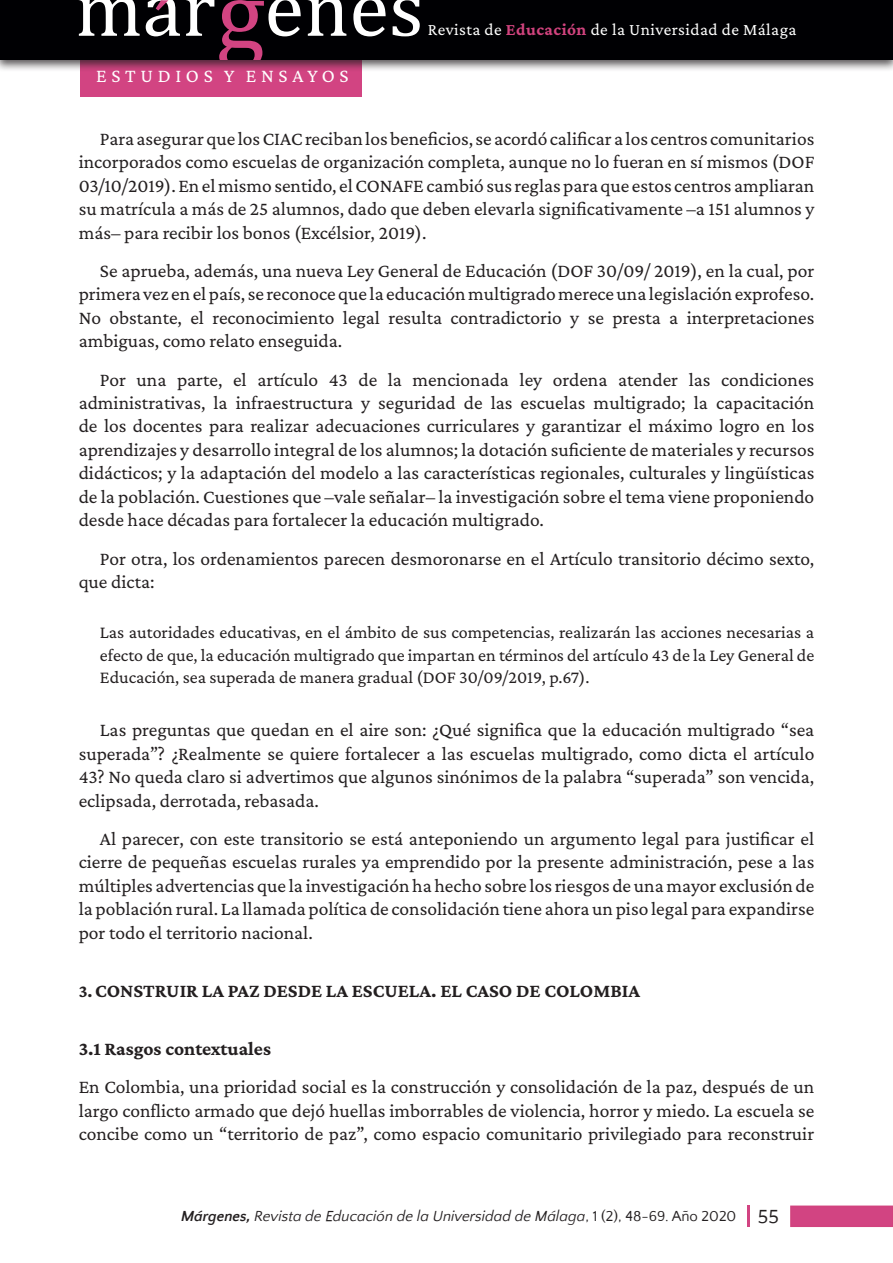
<style>
.page{position:relative;width:893px;height:1263px;background:#fff}
.page>*{position:absolute;margin:0;border:0;box-sizing:border-box;transform-origin:0 0}
.t1{font:19.5px/23.4px "Crimson Pro";color:#231f20;text-align:justify}
.t2{font:700 19.5px "Crimson Pro";color:#231f20}
.t3{font:19.5px "Crimson Pro";letter-spacing:.24em;color:#fff}
.t4{font:18px/22.5px "Crimson Pro";color:#231f20;text-align:justify}
.t5{font:17.25px "Crimson Pro";letter-spacing:.025em;color:#fff}
.t6{font:italic 15px "Quattrocento Sans";color:#231f20}
.s1{font-weight:700;color:#d1437e}
.s2{font-size:18px}
.s3{font-weight:700}
.s4{font-style:normal}
.s5{font-style:normal;font-size:19.5px}
</style>
<div class="page">
<div style="left:81px;top:55px;width:281px;height:42px;background:#d24482"></div>
<div style="left:0;top:0;width:893px;height:72px;background:#231f20;opacity:.75"></div>
<div style="left:0;top:0;width:893px;height:60px;background:#000003"></div>
<svg style="left:78px;top:0;width:62px;height:36px"></svg>
<svg style="left:307px;top:0;width:39px;height:36px"></svg>
<svg style="left:353px;top:0;width:33px;height:36px"></svg>
<svg style="left:393px;top:0;width:27px;height:36px"></svg>
<svg style="left:146px;top:0;width:155px;height:59px"></svg>
<hr style="left:747px;top:1205px;width:3px;height:22px;background:#d24482">
<div style="left:790px;top:1205px;width:103px;height:22px;background:#d24482;border:2px solid #d1437e"></div>
<p class="t3" style="left:96px;top:63px;width:254px">ESTUDIOS Y ENSAYOS</p>
<p class="t5" style="left:428px;top:18px;width:370px">Revista de <span class="s1">Educación</span> de la Universidad de Málaga</p>
<p class="t1" style="left:79px;top:127px;width:737px;text-indent:21px">Para asegurar que los CIAC reciban los beneficios, se acordó calificar a los centros comunitarios incorporados como escuelas de organización completa, aunque no lo fueran en sí mismos (DOF 03/10/2019). En el mismo sentido, el CONAFE cambió sus reglas para que estos centros ampliaran su matrícula a más de 25 alumnos, dado que deben elevarla significativamente –a 151 alumnos y más– para recibir los bonos (Excélsior, 2019).</p>
<p class="t1" style="left:79px;top:259px;width:737px;text-indent:21px">Se aprueba, además, una nueva Ley General de Educación (DOF 30/09/ 2019), en la cual, por primera vez en el país, se reconoce que la educación multigrado merece una legislación exprofeso.<br>No obstante, el reconocimiento legal resulta contradictorio y se presta a interpretaciones ambiguas, como relato enseguida.</p>
<p class="t1" style="left:79px;top:367px;width:737px;text-indent:21px">Por una parte, el artículo 43 de la mencionada ley ordena atender las condiciones administrativas, la infraestructura y seguridad de las escuelas multigrado; la capacitación de los docentes para realizar adecuaciones curriculares y garantizar el máximo logro en los aprendizajes y desarrollo integral de los alumnos; la dotación suficiente de materiales y recursos didácticos; y la adaptación del modelo a las características regionales, culturales y lingüísticas de la población. Cuestiones que –vale señalar– la investigación sobre el tema viene proponiendo desde hace décadas para fortalecer la educación multigrado.</p>
<p class="t1" style="left:79px;top:546px;width:737px;text-indent:21px">Por otra, los ordenamientos parecen desmoronarse en el Artículo transitorio décimo sexto, que dicta:</p>
<p class="t4" style="left:100px;top:621px;width:716px">Las autoridades educativas, en el ámbito de sus competencias, realizarán las acciones necesarias a efecto de que, la educación multigrado que impartan en términos del artículo 43 de la Ley General de Educación, sea superada de manera gradual (DOF 30/09/2019, p.67).</p>
<p class="t1" style="left:79px;top:718px;width:737px;text-indent:21px">Las preguntas que quedan en el aire son: ¿Qué significa que la educación multigrado “sea superada”? ¿Realmente se quiere fortalecer a las escuelas multigrado, como dicta el artículo 43? No queda claro si advertimos que algunos sinónimos de la palabra “superada” son vencida, eclipsada, derrotada, rebasada.</p>
<p class="t1" style="left:79px;top:826px;width:737px;text-indent:21px">Al parecer, con este transitorio se está anteponiendo un argumento legal para justificar el cierre de pequeñas escuelas rurales ya emprendido por la presente administración, pese a las múltiples advertencias que la investigación ha hecho sobre los riesgos de una mayor exclusión de la población rural. La llamada política de consolidación tiene ahora un piso legal para expandirse por todo el territorio nacional.</p>
<p class="t2" style="left:79px;top:978px;width:563px"><span class="s2">3.</span>CONSTRUIR LA PAZ DESDE LA ESCUELA. EL CASO DE COLOMBIA</p>
<p class="t2" style="left:79px;top:1036px;width:194px">3.1 Rasgos contextuales</p>
<p class="t1" style="left:79px;top:1075px;width:737px">En Colombia, una prioridad social es la construcción y consolidación de la paz, después de un largo conflicto armado que dejó huellas imborrables de violencia, horror y miedo. La escuela se concibe como un “territorio de paz”, como espacio comunitario privilegiado para reconstruir</p>
<p class="t6" style="left:181px;top:1208px;width:599px"><span class="s3">Márgenes,</span> Revista de Educación de la Universidad de Málaga<span class="s4">, 1 (2), 48-69. Año 2020</span> <span class="s5">55</span></p>
</div>
